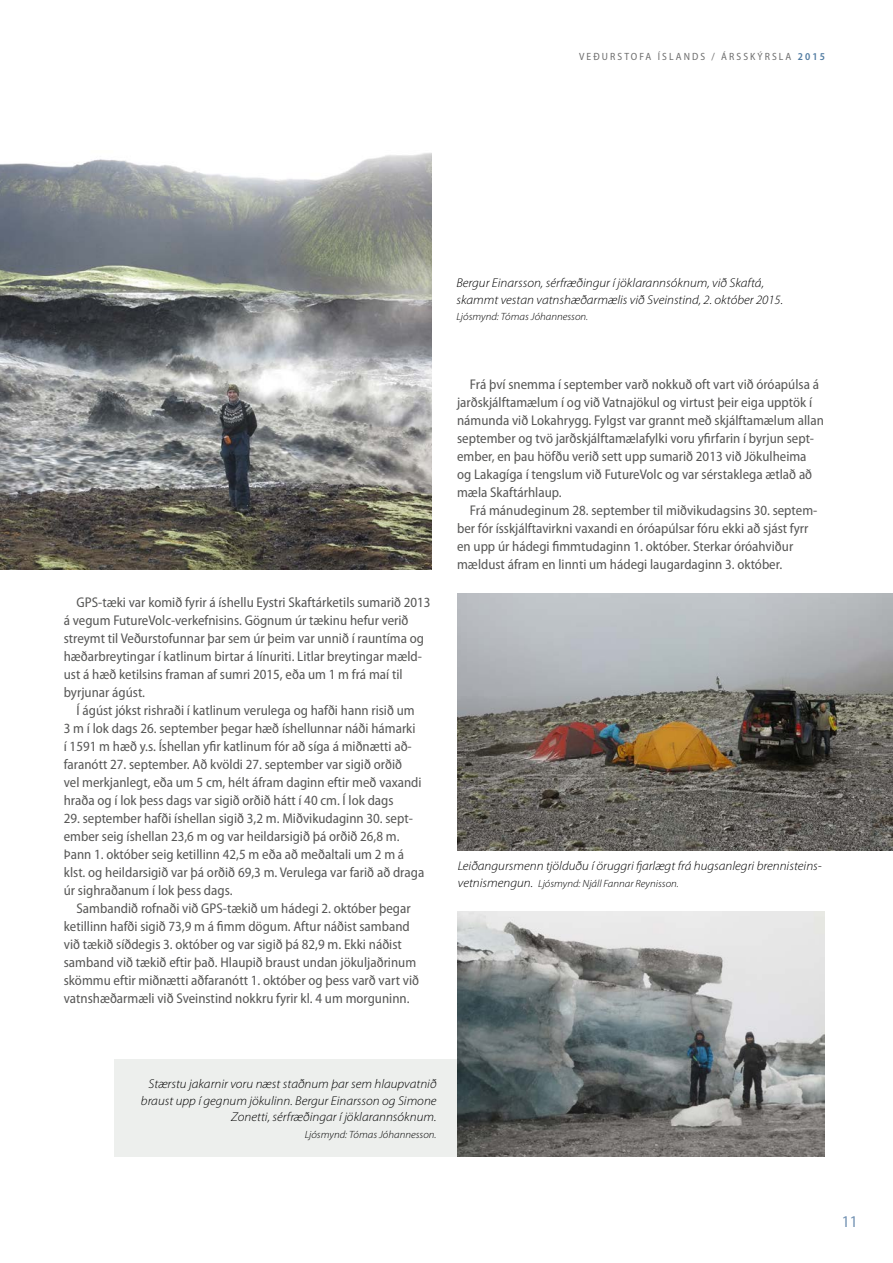
<style>
.page{position:relative;width:893px;height:1263px;background:#fff}
.page>*{position:absolute;margin:0;border:0;box-sizing:border-box;transform-origin:0 0}
.t1{font:semi-condensed 16.5px "Myriad Pro";color:#7392b3}
.t2{font:semi-condensed 14.1px/18px "Myriad Pro";color:#575756}
.t3{font:italic 300 12.75px/16.5px "Myriad Pro";color:#000;text-align:right;scale:1.05 1}
.t4{font:italic 300 10.5px "Myriad Pro";color:#000;scale:1.05 1}
.t5{font:semi-condensed 10.5px "Myriad Pro";letter-spacing:.2em;color:#6f6f6f}
.s1{font-weight:600;color:#517ba1}
.s2{font-size:12.75px}
</style>
<div class="page">
<div style="left:115px;top:1059px;width:384px;height:98px;background:#edefed"></div>
<img style="left:0;top:153px;width:432px;height:417px">
<img style="left:457px;top:594px;width:436px;height:257px">
<img style="left:457px;top:911px;width:368px;height:246px">
<p class="t5" style="left:579px;top:50px;width:247px">VEÐURSTOFA ÍSLANDS / ÁRSSKÝRSLA <span class="s1">2015</span></p>
<p class="t2" style="left:64px;top:594px;width:368px;text-indent:13px">GPS-tæki var komið fyrir á íshellu Eystri Skaftárketils sumarið 2013 á vegum FutureVolc-verkefnisins. Gögnum úr tækinu hefur verið streymt til Veðurstofunnar þar sem úr þeim var unnið í rauntíma og hæðarbreytingar í katlinum birtar á línuriti. Litlar breytingar mæld&shy;ust á hæð ketilsins framan af sumri 2015, eða um 1 m frá maí til byrjunar ágúst.</p>
<p class="t2" style="left:64px;top:702px;width:359px;text-indent:13px">Í ágúst jókst rishraði í katlinum verulega og hafði hann risið um 3 m í lok dags 26. september þegar hæð íshellunnar náði hámarki í 1591 m hæð y.s. Íshellan yfir katlinum fór að síga á miðnætti að&shy;faranótt 27. september. Að kvöldi 27. september var sigið orðið<br>vel merkjanlegt, eða um 5 cm, hélt áfram daginn eftir með vaxandi hraða og í lok þess dags var sigið orðið hátt í 40 cm. Í lok dags</p>
<p class="t2" style="left:64px;top:810px;width:362px">29. september hafði íshellan sigið 3,2 m. Miðvikudaginn 30. sept&shy;ember seig íshellan 23,6 m og var heildarsigið þá orðið 26,8 m.<br>Þann 1. október seig ketillinn 42,5 m eða að meðaltali um 2 m á klst. og heildarsigið var þá orðið 69,3 m. Verulega var farið að draga úr sighraðanum í lok þess dags.</p>
<p class="t2" style="left:64px;top:900px;width:357px;text-indent:13px">Sambandið rofnaði við GPS-tækið um hádegi 2. október þegar ketillinn hafði sigið 73,9 m á fimm dögum. Aftur náðist samband við tækið síðdegis 3. október og var sigið þá 82,9 m. Ekki náðist samband við tækið eftir það. Hlaupið braust undan jökuljaðrinum skömmu eftir miðnætti aðfaranótt 1. október og þess varð vart við vatnshæðarmæli við Sveinstind nokkru fyrir kl. 4 um morguninn.</p>
<p class="t3" style="left:456px;top:275px;width:313px;text-align:left">Bergur Einarsson, sérfræðingur í jöklarannsóknum, við Skaftá, skammt vestan vatnshæðarmælis við Sveinstind, 2. október 2015.</p>
<p class="t4" style="left:456px;top:311px;width:127px">Ljósmynd: Tómas Jóhannesson.</p>
<p class="t2" style="left:457px;top:376px;width:368px;text-indent:13px">Frá því snemma í september varð nokkuð oft vart við óróapúlsa á jarðskjálftamælum í og við Vatnajökul og virtust þeir eiga upptök í námunda við Lokahrygg. Fylgst var grannt með skjálftamælum allan september og tvö jarðskjálftamælafylki voru yfirfarin í byrjun sept&shy;ember, en þau höfðu verið sett upp sumarið 2013 við Jökulheima og Lakagíga í tengslum við FutureVolc og var sérstaklega ætlað að mæla Skaftárhlaup.</p>
<p class="t2" style="left:457px;top:502px;width:362px;text-indent:13px">Frá mánudeginum 28. september til miðvikudagsins 30. septem&shy;ber fór ísskjálftavirkni vaxandi en óróapúlsar fóru ekki að sjást fyrr en upp úr hádegi fimmtudaginn 1. október. Sterkar óróahviður mældust áfram en linnti um hádegi laugardaginn 3. október.</p>
<p class="t3" style="left:458px;top:858px;width:348px">Leiðangursmenn tjölduðu í öruggri fjarlægt frá hugsanlegri brennisteins-</p>
<p class="t4" style="left:458px;top:878px;width:212px"><span class="s2">vetnismengun.</span> Ljósmynd: Njáll Fannar Reynisson.</p>
<p class="t3" style="left:141px;top:1076px;width:283px">Stærstu jakarnir voru næst staðnum þar sem hlaupvatnið braust upp í gegnum jökulinn. Bergur Einarsson og Simone<br>Zonetti, sérfræðingar í jöklarannsóknum.</p>
<p class="t4" style="left:305px;top:1129px;width:127px">Ljósmynd: Tómas Jóhannesson.</p>
<p class="t1" style="left:842px;top:1213px;width:17px">11</p>
</div>
